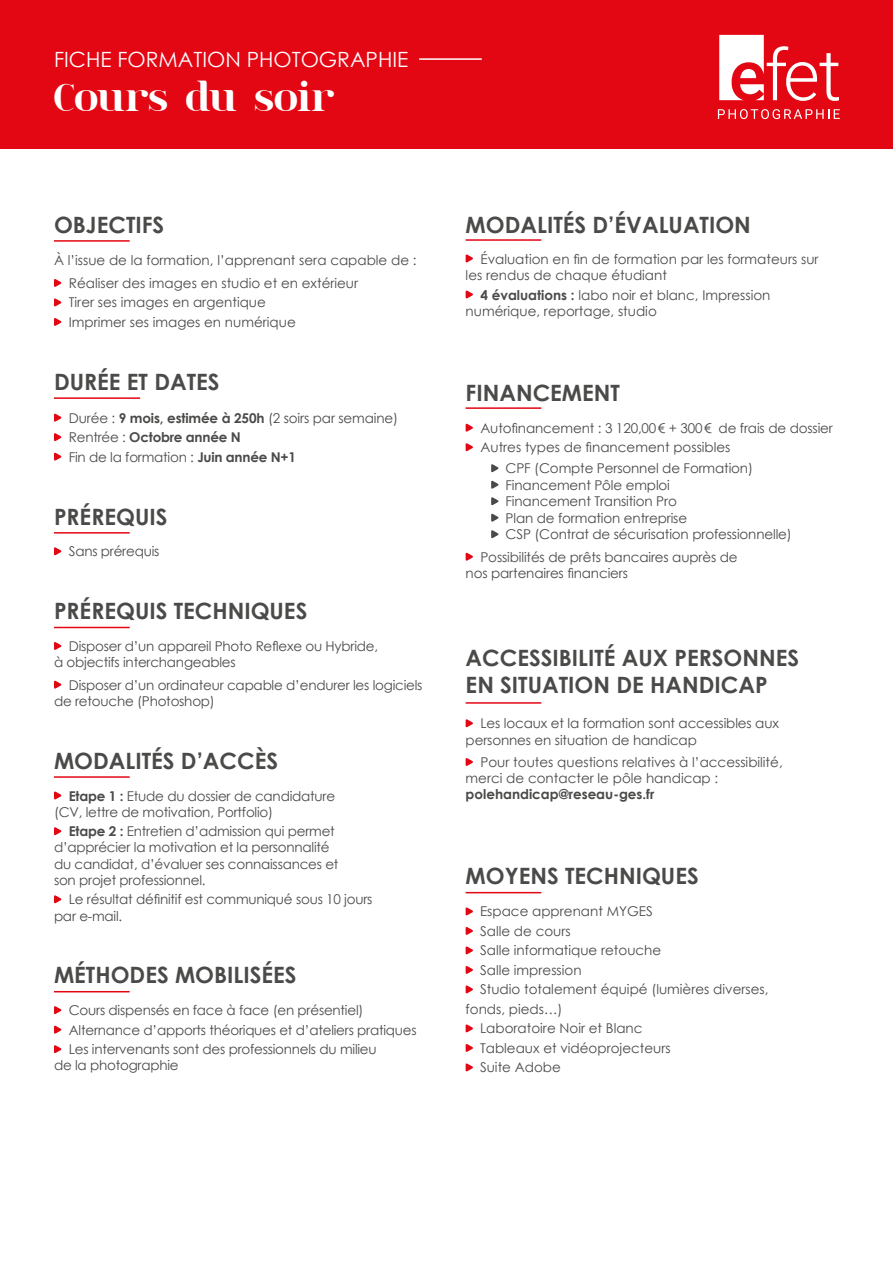
<style>
.page{position:relative;width:893px;height:1263px;background:#fff}
.page>*{position:absolute;margin:0;border:0;box-sizing:border-box;transform-origin:0 0}
.t1{font:700 40.5px "spinwerad";color:#fff}
.t2{font:700 22.5px/27px "Century Gothic";color:#4a4a49}
.t3{font:21px "Century Gothic";color:#fff}
.t4{font:13.5px/16.2px "Century Gothic";letter-spacing:-.01em;color:#4a4a49}
.t5{font:700 13.5px "Century Gothic";color:#4a4a49}
.s1{font-weight:700}
</style>
<div class="page">
<div style="left:0;top:0;width:893px;height:149px;background:#e30613"></div>
<svg style="left:54px;top:279px;width:8px;height:8px"></svg>
<svg style="left:54px;top:298px;width:8px;height:9px"></svg>
<svg style="left:54px;top:318px;width:8px;height:8px"></svg>
<hr style="left:54px;top:240px;width:76px;height:2px;background:#e30613">
<svg style="left:466px;top:423px;width:7px;height:9px"></svg>
<svg style="left:466px;top:443px;width:7px;height:8px"></svg>
<svg style="left:491px;top:464px;width:8px;height:8px"></svg>
<svg style="left:491px;top:480px;width:8px;height:9px"></svg>
<svg style="left:491px;top:497px;width:8px;height:8px"></svg>
<svg style="left:491px;top:513px;width:8px;height:9px"></svg>
<svg style="left:491px;top:530px;width:8px;height:8px"></svg>
<svg style="left:466px;top:552px;width:7px;height:9px"></svg>
<hr style="left:466px;top:407px;width:75px;height:2px;background:#e30613">
<svg style="left:466px;top:719px;width:7px;height:8px"></svg>
<svg style="left:466px;top:758px;width:7px;height:8px"></svg>
<hr style="left:466px;top:702px;width:75px;height:2px;background:#e30613">
<svg style="left:54px;top:642px;width:8px;height:8px"></svg>
<svg style="left:54px;top:680px;width:8px;height:9px"></svg>
<hr style="left:54px;top:627px;width:76px;height:1px;background:#e30613">
<svg style="left:54px;top:791px;width:8px;height:9px"></svg>
<svg style="left:54px;top:827px;width:8px;height:8px"></svg>
<svg style="left:54px;top:895px;width:8px;height:8px"></svg>
<hr style="left:54px;top:776px;width:76px;height:2px;background:#e30613">
<svg style="left:54px;top:1006px;width:8px;height:8px"></svg>
<svg style="left:54px;top:1025px;width:8px;height:9px"></svg>
<svg style="left:54px;top:1045px;width:8px;height:8px"></svg>
<hr style="left:54px;top:991px;width:76px;height:1px;background:#e30613">
<svg style="left:466px;top:254px;width:7px;height:9px"></svg>
<svg style="left:466px;top:290px;width:7px;height:9px"></svg>
<hr style="left:466px;top:239px;width:75px;height:2px;background:#e30613">
<svg style="left:54px;top:413px;width:8px;height:9px"></svg>
<svg style="left:54px;top:433px;width:8px;height:8px"></svg>
<svg style="left:54px;top:452px;width:8px;height:9px"></svg>
<hr style="left:54px;top:397px;width:86px;height:2px;background:#e30613">
<hr style="left:419px;top:58px;width:63px;height:2px;background:#fff">
<svg style="left:466px;top:907px;width:7px;height:9px"></svg>
<svg style="left:466px;top:927px;width:7px;height:8px"></svg>
<svg style="left:466px;top:946px;width:7px;height:9px"></svg>
<svg style="left:466px;top:966px;width:7px;height:8px"></svg>
<svg style="left:466px;top:985px;width:7px;height:9px"></svg>
<svg style="left:466px;top:1024px;width:7px;height:9px"></svg>
<svg style="left:466px;top:1044px;width:7px;height:8px"></svg>
<svg style="left:466px;top:1063px;width:7px;height:9px"></svg>
<hr style="left:466px;top:892px;width:75px;height:1px;background:#e30613">
<svg style="left:719px;top:35px;width:120px;height:66px"></svg>
<svg style="left:718px;top:109px;width:122px;height:10px"></svg>
<svg style="left:54px;top:547px;width:8px;height:9px"></svg>
<hr style="left:54px;top:532px;width:76px;height:2px;background:#e30613">
<h3 class="t3" style="left:54px;top:45px;width:356px">FICHE FORMATION PHOTOGRAPHIE</h3>
<h1 class="t1" style="left:54px;top:73px;width:282px">Cours du soir</h1>
<h2 class="t2" style="left:54px;top:212px;width:112px">OBJECTIFS</h2>
<p class="t4" style="left:69px;top:250px;width:349px;line-height:22.5px;text-indent:-15px">À l’issue de la formation, l’apprenant sera capable de :<br>Réaliser des images en studio et en extérieur</p>
<p class="t4" style="left:69px;top:294px;width:228px;line-height:19.5px">Tirer ses images en argentique<br>Imprimer ses images en numérique</p>
<h2 class="t2" style="left:54px;top:369px;width:167px">DURÉE ET DATES</h2>
<p class="t4" style="left:69px;top:409px;width:331px;line-height:19.5px">Durée : <span class="s1">9 mois, estimée à 250h</span> (2 soirs par semaine)<br>Rentrée : <span class="s1">Octobre année N<br></span>Fin de la formation : <span class="s1">Juin année N+1</span></p>
<h2 class="t2" style="left:54px;top:504px;width:115px">PRÉREQUIS</h2>
<p class="t4" style="left:69px;top:544px;width:92px">Sans prérequis</p>
<h2 class="t2" style="left:54px;top:599px;width:255px">PRÉREQUIS TECHNIQUES</h2>
<p class="t4" style="left:54px;top:638px;width:326px;text-indent:15px">Disposer d’un appareil Photo Reflexe ou Hybride, à objectifs interchangeables</p>
<p class="t4" style="left:54px;top:678px;width:370px;text-indent:15px">Disposer d’un ordinateur capable d’endurer les logiciels de retouche (Photoshop)</p>
<h2 class="t2" style="left:54px;top:748px;width:226px">MODALITÉS D’ACCÈS</h2>
<p class="t4" style="left:54px;top:788px;width:283px;text-indent:15px"><span class="s1">Etape 1 :</span> Etude du dossier de candidature (CV, lettre de motivation, Portfolio)</p>
<p class="t4" style="left:54px;top:824px;width:286px;text-indent:15px"><span class="s1">Etape 2 :</span> Entretien d’admission qui permet d’apprécier la motivation et la personnalité du candidat, d’évaluer ses connaissances et son projet professionnel.</p>
<p class="t4" style="left:54px;top:891px;width:320px;text-indent:15px">Le résultat définitif est communiqué sous 10 jours par e-mail.</p>
<h2 class="t2" style="left:54px;top:963px;width:244px">MÉTHODES MOBILISÉES</h2>
<p class="t4" style="left:69px;top:1001px;width:349px;line-height:19.5px">Cours dispensés en face à face (en présentiel)<br>Alternance d’apports théoriques et d’ateliers pratiques<br>Les intervenants sont des professionnels du milieu</p>
<p class="t4" style="left:54px;top:1058px;width:126px">de la photographie</p>
<h2 class="t2" style="left:466px;top:212px;width:287px">MODALITÉS D’ÉVALUATION</h2>
<p class="t4" style="left:466px;top:250px;width:354px;text-indent:15px">Évaluation en fin de formation par les formateurs sur les rendus de chaque étudiant</p>
<p class="t4" style="left:466px;top:287px;width:306px;text-indent:15px"><span class="s1">4 évaluations :</span> labo noir et blanc, Impression numérique, reportage, studio</p>
<h2 class="t2" style="left:466px;top:381px;width:156px">FINANCEMENT</h2>
<p class="t4" style="left:480px;top:418px;width:354px;line-height:19.5px">Autofinancement : 3 120,00 € + 300 € de frais de dossier<br>Autres types de financement possibles</p>
<p class="t4" style="left:506px;top:461px;width:288px">CPF (Compte Personnel de Formation)<br>Financement Pôle emploi<br>Financement Transition Pro<br>Plan de formation entreprise<br>CSP (Contrat de sécurisation professionnelle)</p>
<p class="t4" style="left:466px;top:550px;width:274px;text-indent:15px">Possibilités de prêts bancaires auprès de nos partenaires financiers</p>
<h2 class="t2" style="left:466px;top:646px;width:335px">ACCESSIBILITÉ AUX PERSONNES<br>EN SITUATION DE HANDICAP</h2>
<p class="t4" style="left:466px;top:716px;width:315px;text-indent:15px">Les locaux et la formation sont accessibles aux personnes en situation de handicap</p>
<p class="t4" style="left:466px;top:755px;width:319px;text-indent:15px">Pour toutes questions relatives à l’accessibilité, merci de contacter le pôle handicap :</p>
<p class="t5" style="left:466px;top:788px;width:190px">polehandicap@reseau-ges.fr</p>
<h2 class="t2" style="left:466px;top:864px;width:235px">MOYENS TECHNIQUES</h2>
<p class="t4" style="left:480px;top:903px;width:174px">Espace apprenant MYGES</p>
<p class="t4" style="left:480px;top:924px;width:92px">Salle de cours</p>
<p class="t4" style="left:480px;top:943px;width:183px">Salle informatique retouche</p>
<p class="t4" style="left:480px;top:963px;width:103px">Salle impression</p>
<p class="t4" style="left:480px;top:982px;width:290px">Studio totalement équipé (lumières diverses,</p>
<p class="t4" style="left:466px;top:1002px;width:98px">fonds, pieds…)</p>
<p class="t4" style="left:480px;top:1020px;width:164px">Laboratoire Noir et Blanc</p>
<p class="t4" style="left:480px;top:1041px;width:192px">Tableaux et vidéoprojecteurs</p>
<p class="t4" style="left:480px;top:1060px;width:82px">Suite Adobe</p>
</div>
